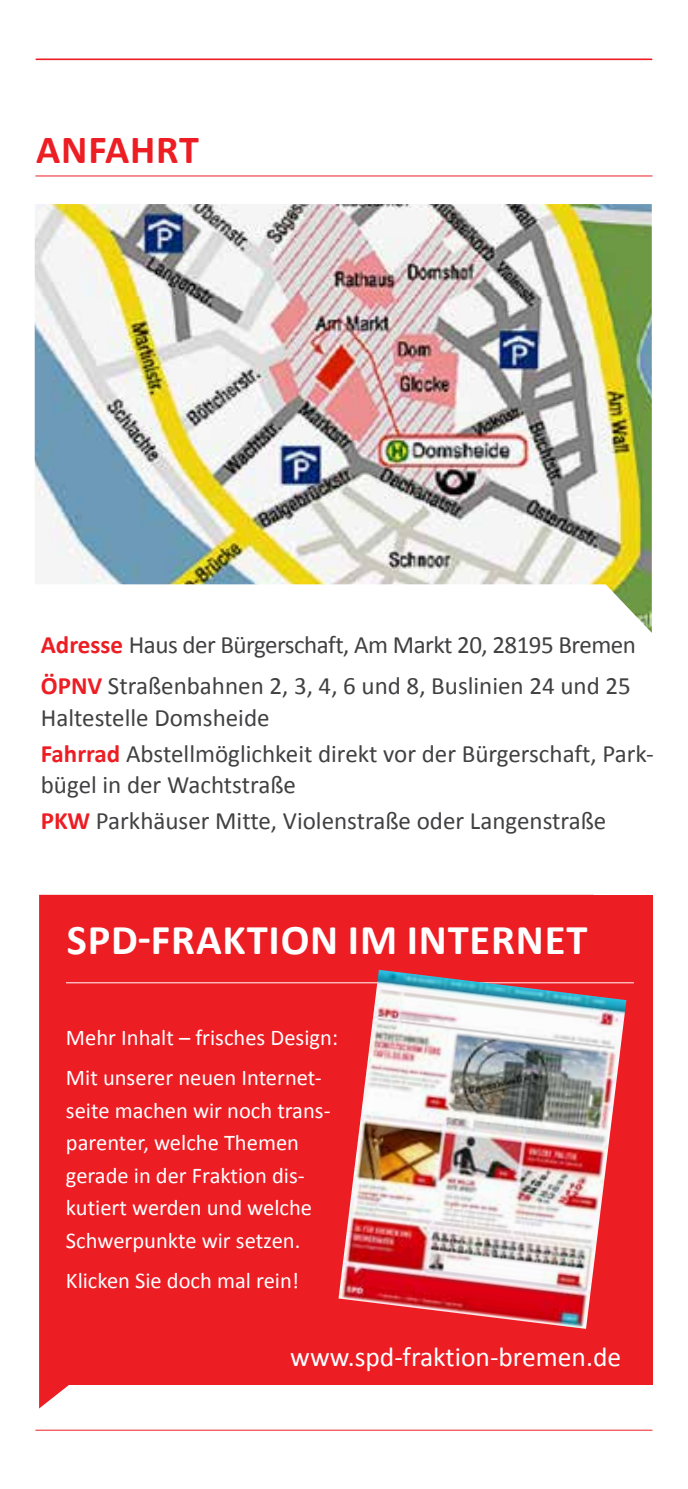
<style>
.page{position:relative;width:688px;height:1489px;background:#fff}
.page>*{position:absolute;margin:0;border:0;box-sizing:border-box;transform-origin:0 0}
.t1{font:700 42.5px "Calibri";letter-spacing:.02em;color:#fff}
.t2{font:700 40px "Calibri";letter-spacing:.02em;color:#ed1d24}
.t3{font:27.5px "Calibri";color:#fff}
.t4{font:25px/36.2px "Calibri";color:#414042}
.t5{font:25px/41.2px "Calibri";letter-spacing:-.02em;color:#414042}
.t6{font:22.5px/32.5px "Calibri";color:#fff}
.s1{font-weight:700;color:#ed1d24}
</style>
<div class="page">
<svg style="left:39px;top:894px;width:555px;height:514px"></svg>
<div style="left:48px;top:895px;width:605px;height:489px;background:#ed1d24"></div>
<hr style="left:66px;top:982px;width:567px;height:1px;background:#fff">
<img style="left:338px;top:969px;width:288px;height:359px">
<img style="left:35px;top:204px;width:616px;height:428px">
<hr style="left:36px;top:58px;width:615px;height:2px;background:#ed1d24">
<hr style="left:36px;top:175px;width:616px;height:1px;background:#ed1d24">
<hr style="left:36px;top:1429px;width:616px;height:1px;background:#ed1d24">
<p class="t2" style="left:36px;top:124px;width:164px">ANFAHRT</p>
<p class="t5" style="left:41px;top:624px;width:596px"><span class="s1">ADRESSE</span> Haus der Bürgerschaft, Am Markt 20, 28195 Bremen<br><span class="s1">ÖPNV</span> Straßenbahnen 2, 3, 4, 6 und 8, Buslinien 24 und 25</p>
<p class="t4" style="left:41px;top:699px;width:614px">Haltestelle Domsheide<br><span class="s1">FAHRRAD</span> Abstellmöglichkeit direkt vor der Bürgerschaft, Park-</p>
<p class="t4" style="left:41px;top:766px;width:567px">bügel in der Wachtstraße<br><span class="s1">PKW</span> Parkhäuser Mitte, Violenstraße oder Langenstraße</p>
<p class="t1" style="left:67px;top:912px;width:522px">SPD-FRAKTION IM INTERNET</p>
<p class="t6" style="left:66px;top:1017px;width:273px;line-height:40px">Mehr Inhalt – frisches Design:<br>Mit unserer neuen Internet-</p>
<p class="t6" style="left:66px;top:1094px;width:266px">seite machen wir noch trans&shy;parenter, welche Themen gerade in der Fraktion dis&shy;kutiert werden und welche<br>Schwerpunkte wir setzen.</p>
<p class="t6" style="left:66px;top:1264px;width:235px">Klicken Sie doch mal rein!</p>
<p class="t3" style="left:290px;top:1339px;width:332px">www.spd-fraktion-bremen.de</p>
</div>
